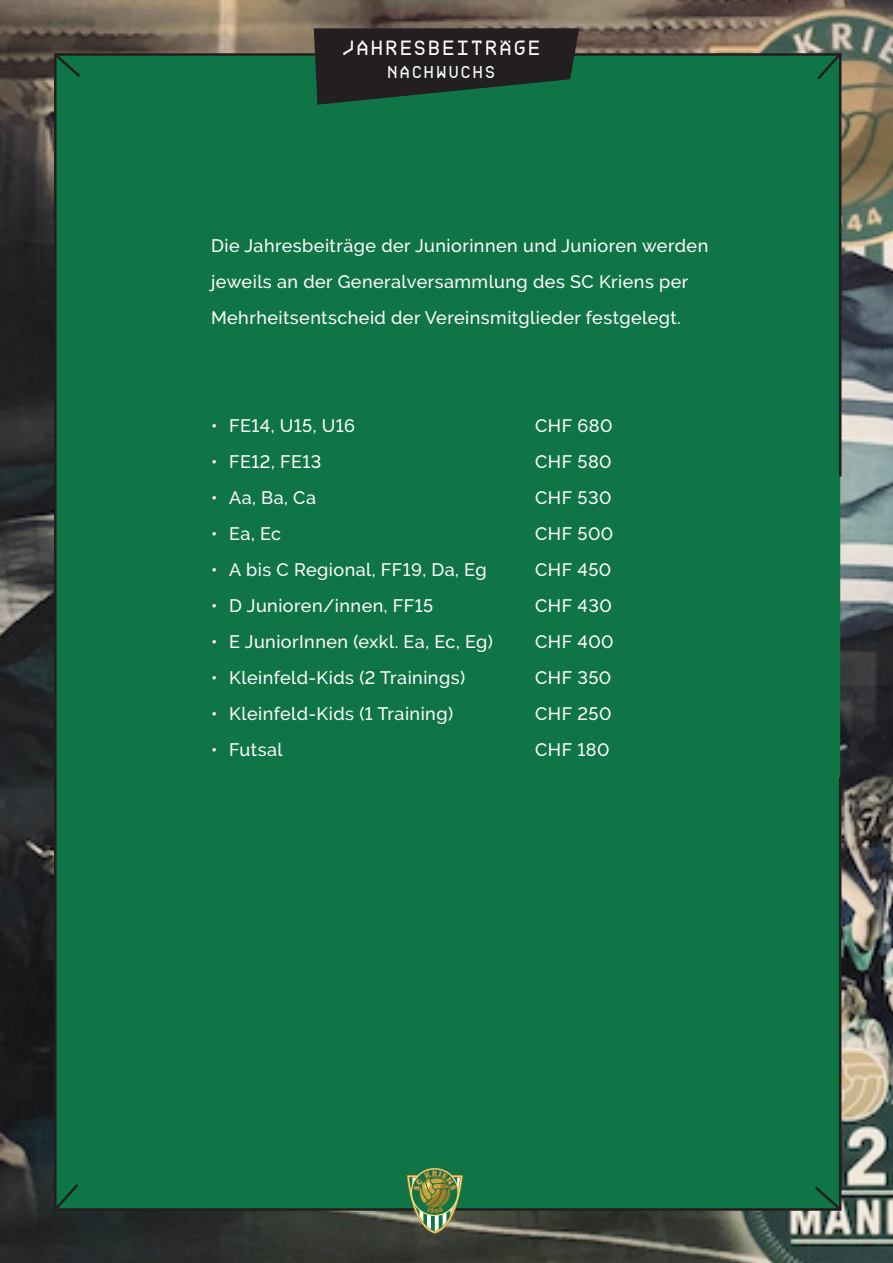
<style>
.page{position:relative;width:893px;height:1263px;background:#fff}
.page>*{position:absolute;margin:0;border:0;box-sizing:border-box;transform-origin:0 0}
._04_Grundtext{font:500 18px/36px "Raleway";letter-spacing:.025em;color:#fff}
.t1{font:18px "BD Rmono 2021";letter-spacing:.105em;color:#fff}
.t2{font:15px "BD Rmono 2021";letter-spacing:.115em;color:#fff}
</style>
<div class="page">
<img style="left:0;top:0;width:893px;height:1263px">
<div style="left:53px;top:52px;width:790px;height:1160px;background:#107546"></div>
<svg style="left:52px;top:51px;width:31px;height:29px"></svg>
<svg style="left:815px;top:51px;width:28px;height:31px"></svg>
<svg style="left:812px;top:1184px;width:31px;height:28px"></svg>
<svg style="left:52px;top:1181px;width:29px;height:31px"></svg>
<svg style="left:314px;top:28px;width:265px;height:77px;background:#202f27"></svg>
<svg style="left:407px;top:1170px;width:56px;height:64px;background:#708752"></svg>
<p class="t1" style="left:343px;top:35px;width:199px">JAHRESBEITRÄGE</p>
<p class="t2" style="left:388px;top:61px;width:110px">NACHWUCHS</p>
<p class="_04_Grundtext" style="left:211px;top:228px;width:499px">Die Jahresbeiträge der Juniorinnen und Junioren werden jeweils an der Generalversammlung des SC Kriens per<br>Mehrheitsentscheid der Vereinsmitglieder festgelegt.</p>
<p class="_04_Grundtext" style="left:211px;top:408px;width:145px">• FE14, U15, U16</p>
<p class="_04_Grundtext" style="left:535px;top:408px;width:79px">CHF 680</p>
<p class="_04_Grundtext" style="left:211px;top:444px;width:112px">• FE12, FE13</p>
<p class="_04_Grundtext" style="left:535px;top:444px;width:78px">CHF 580</p>
<p class="_04_Grundtext" style="left:211px;top:480px;width:106px">• Aa, Ba, Ca</p>
<p class="_04_Grundtext" style="left:535px;top:480px;width:78px">CHF 530</p>
<p class="_04_Grundtext" style="left:211px;top:516px;width:71px">• Ea, Ec</p>
<p class="_04_Grundtext" style="left:535px;top:516px;width:80px">CHF 500</p>
<p class="_04_Grundtext" style="left:211px;top:552px;width:277px">• A bis C Regional, FF19, Da, Eg</p>
<p class="_04_Grundtext" style="left:535px;top:552px;width:78px">CHF 450</p>
<p class="_04_Grundtext" style="left:211px;top:588px;width:224px">• D Junioren/innen, FF15</p>
<p class="_04_Grundtext" style="left:535px;top:588px;width:78px">CHF 430</p>
<p class="_04_Grundtext" style="left:211px;top:624px;width:283px">• E JuniorInnen (exkl. Ea, Ec, Eg)</p>
<p class="_04_Grundtext" style="left:535px;top:624px;width:80px">CHF 400</p>
<p class="_04_Grundtext" style="left:211px;top:660px;width:255px">• Kleinfeld-Kids (2 Trainings)</p>
<p class="_04_Grundtext" style="left:535px;top:660px;width:78px">CHF 350</p>
<p class="_04_Grundtext" style="left:211px;top:696px;width:243px">• Kleinfeld-Kids (1 Training)</p>
<p class="_04_Grundtext" style="left:535px;top:696px;width:78px">CHF 250</p>
<p class="_04_Grundtext" style="left:211px;top:732px;width:73px">• Futsal</p>
<p class="_04_Grundtext" style="left:535px;top:732px;width:76px">CHF 180</p>
</div>
